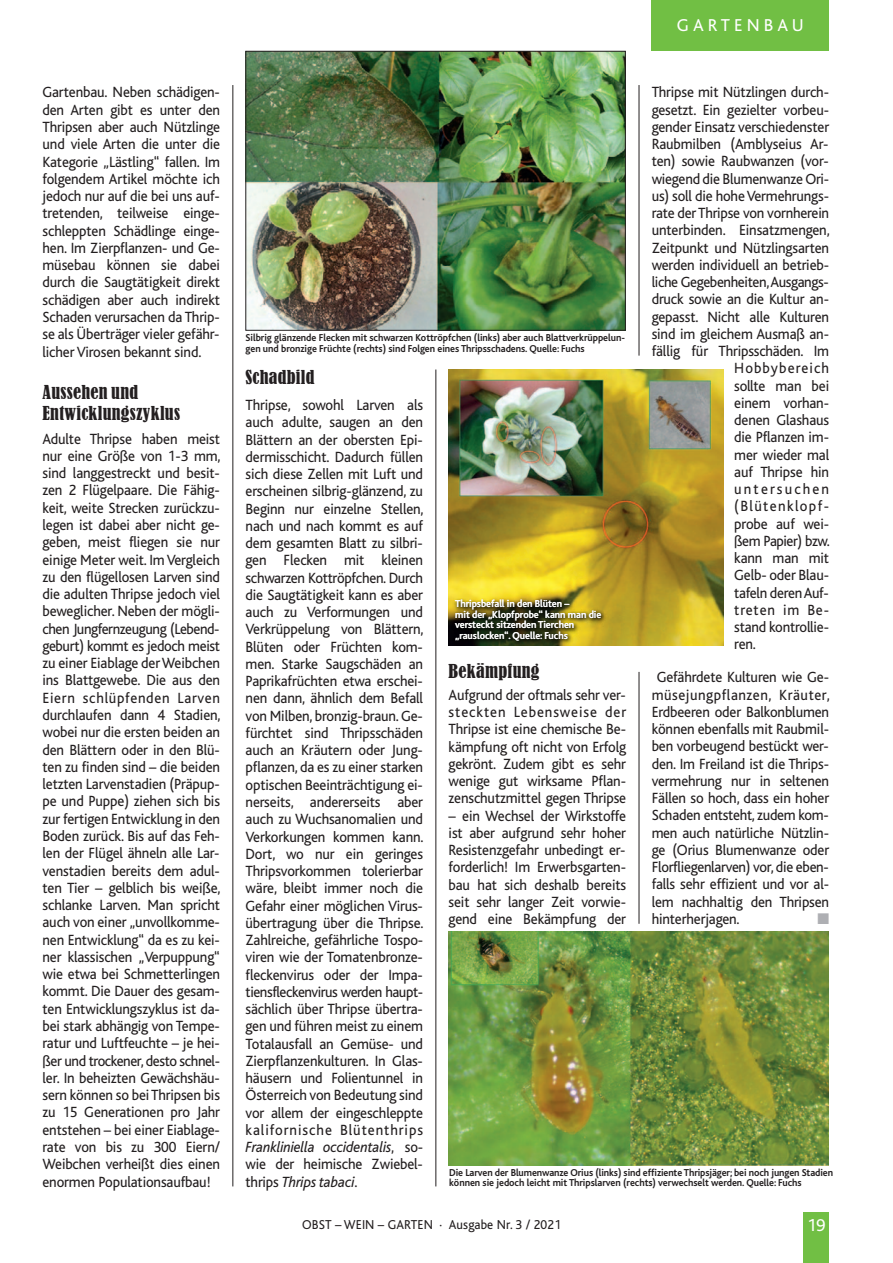
<style>
.page{position:relative;width:893px;height:1263px;background:#fff}
.page>*{position:absolute;margin:0;border:0;box-sizing:border-box;transform-origin:0 0}
.t1{font:condensed 18px/21px "Bernard";letter-spacing:.015em;color:#231f20}
.t2{font:18px "Bliss";letter-spacing:.225em;color:#fff}
.t3{font:15.45px/17.2px "Bliss";letter-spacing:-.01em;color:#231f20;text-align:justify;scale:.95 1}
.t4{font:15.45px "Bliss";letter-spacing:.075em;color:#231f20;scale:.95 1}
.t5{font:15.45px "Zapf Dingbats ITC";color:#aeafb3}
.t6{font:13.5px "Bliss";letter-spacing:.01em;color:#231f20;scale:.95 1}
.t7{font:700 10.5px/10.5px "Bliss";letter-spacing:-.005em;color:#231f20;scale:.95 1}
.t8{font:700 10.5px/10.5px "Bliss";letter-spacing:-.005em;color:#fff;scale:.95 1}
.s1{font-style:italic}
</style>
<div class="page">
<img style="left:449px;top:931px;width:380px;height:234px">
<div style="left:652px;top:0;width:177px;height:51px;background:#71bf44"></div>
<div style="left:804px;top:1212px;width:25px;height:51px;background:#71bf44"></div>
<img style="left:248px;top:53px;width:376px;height:275px">
<div style="left:246px;top:51px;width:380px;height:279px;border:1px solid #231f20"></div>
<img style="left:449px;top:369px;width:275px;height:223px">
<img style="left:448px;top:592px;width:276px;height:54px">
<hr style="left:639px;top:672px;width:1px;height:252px;background:#231f20">
<hr style="left:435px;top:369px;width:1px;height:817px;background:#231f20">
<hr style="left:232px;top:85px;width:1px;height:1101px;background:#231f20">
<hr style="left:639px;top:85px;width:1px;height:271px;background:#231f20">
<p class="t3" style="left:43px;top:85px;width:188px">Gartenbau. Neben schädigen&shy;den Arten gibt es unter den Thripsen aber auch Nützlinge und viele Arten die unter die</p>
<p class="t3" style="left:43px;top:154px;width:188px">Kategorie „Lästling“ fallen. Im folgendem Artikel möchte ich jedoch nur auf die bei uns auf&shy;tretenden, teilweise einge&shy;schleppten Schädlinge einge&shy;hen. Im Zierpflanzen- und Ge&shy;müsebau können sie dabei durch die Saugtätigkeit direkt schädigen aber auch indirekt</p>
<p class="t3" style="left:43px;top:310px;width:188px">Schaden verursachen da Thrip-</p>
<p class="t3" style="left:43px;top:327px;width:188px">se als Überträger vieler gefähr&shy;licher Virosen bekannt sind.</p>
<p class="t1" style="left:43px;top:382px;width:139px">Aussehen und<br>Entwicklungszyklus</p>
<p class="t3" style="left:43px;top:431px;width:189px">Adulte Thripse haben meist nur eine Größe von 1-3 mm, sind langgestreckt und besit&shy;zen 2 Flügelpaare. Die Fähig&shy;keit, weite Strecken zurückzu-</p>
<p class="t3" style="left:43px;top:518px;width:188px">legen ist dabei aber nicht ge&shy;geben, meist fliegen sie nur einige Meter weit. Im Vergleich</p>
<p class="t3" style="left:43px;top:569px;width:188px">zu den flügellosen Larven sind</p>
<p class="t3" style="left:43px;top:587px;width:189px">die adulten Thripse jedoch viel beweglicher. Neben der mögli&shy;chen Jungfernzeugung (Lebend&shy;geburt) kommt es jedoch meist zu einer Eiablage der Weibchen ins Blattgewebe. Die aus den Eiern schlüpfenden Larven durchlaufen dann 4 Stadien, wobei nur die ersten beiden an den Blättern oder in den Blü-</p>
<p class="t3" style="left:43px;top:759px;width:188px">ten zu finden sind – die beiden letzten Larvenstadien (Präpup&shy;pe und Puppe) ziehen sich bis</p>
<p class="t3" style="left:43px;top:811px;width:189px">zur fertigen Entwicklung in den Boden zurück. Bis auf das Feh&shy;len der Flügel ähneln alle Lar&shy;venstadien bereits dem adul&shy;ten Tier – gelblich bis weiße, schlanke Larven. Man spricht auch von einer „unvollkomme&shy;nen Entwicklung“ da es zu kei&shy;ner klassischen „Verpuppung“ wie etwa bei Schmetterlingen kommt. Die Dauer des gesam&shy;ten Entwicklungszyklus ist da&shy;bei stark abhängig von Tempe&shy;ratur und Luftfeuchte – je hei&shy;ßer und trockener, desto schnel&shy;ler. In beheizten Gewächshäu-</p>
<p class="t3" style="left:43px;top:1088px;width:188px">sern können so bei Thripsen bis</p>
<p class="t3" style="left:43px;top:1105px;width:188px">zu 15 Generationen pro Jahr entstehen – bei einer Eiablage&shy;rate von bis zu 300 Eiern/</p>
<p class="t3" style="left:43px;top:1157px;width:188px">Weibchen verheißt dies einen enormen Populationsaufbau!</p>
<p class="t2" style="left:677px;top:19px;width:129px">GARTENBAU</p>
<p class="t3" style="left:652px;top:85px;width:188px">Thripse mit Nützlingen durch&shy;gesetzt. Ein gezielter vorbeu&shy;gender Einsatz verschiedenster Raubmilben (Amblyseius Ar&shy;ten) sowie Raubwanzen (vor&shy;wiegend die Blumenwanze Ori&shy;us) soll die hohe Vermehrungs&shy;rate der Thripse von vornherein</p>
<p class="t3" style="left:652px;top:223px;width:189px">unterbinden. Einsatzmengen,</p>
<p class="t3" style="left:652px;top:240px;width:188px">Zeitpunkt und Nützlingsarten werden individuell an betrieb&shy;liche Gegebenheiten, Ausgangs&shy;druck sowie an die Kultur an&shy;gepasst. Nicht alle Kulturen sind im gleichem Ausmaß an-</p>
<p class="t3" style="left:652px;top:344px;width:188px">fällig für Thripsschäden. Im</p>
<p class="t4" style="left:734px;top:362px;width:101px">Hobbybereich</p>
<p class="t3" style="left:734px;top:378px;width:101px">sollte man bei</p>
<p class="t3" style="left:734px;top:396px;width:101px">einem vorhan-</p>
<p class="t3" style="left:734px;top:413px;width:101px">denen Glashaus</p>
<p class="t3" style="left:734px;top:430px;width:101px">die Pflanzen im-</p>
<p class="t3" style="left:734px;top:447px;width:102px">mer wieder mal auf Thripse hin untersuchen (Blütenklopf&shy;probe auf wei&shy;ßem Papier) bzw. kann man mit Gelb- oder Blau&shy;tafeln deren Auf&shy;treten im Be&shy;stand kontrollie&shy;ren.</p>
<p class="t3" style="left:652px;top:670px;width:189px;text-indent:5px">Gefährdete Kulturen wie Ge&shy;müsejungpflanzen, Kräuter, Erd beeren oder Balkonblumen können ebenfalls mit Raubmil&shy;ben vorbeugend bestückt wer&shy;den. Im Freiland ist die Thrips&shy;vermehrung nur in seltenen Fällen so hoch, dass ein hoher Schaden entsteht, zudem kom&shy;men auch natürliche Nützlin&shy;ge (Orius Blumenwanze oder Florfliegenlarven) vor, die eben&shy;falls sehr effizient und vor al&shy;lem nachhaltig den Thripsen hinterherjagen.</p>
<p class="t7" style="left:246px;top:334px;width:401px">Silbrig glänzende Flecken mit schwarzen Kottröpfchen (links) aber auch Blattverkrüppelun&shy;gen und bronzige Früchte (rechts) sind Folgen eines Thripsschadens. Quelle: Fuchs</p>
<p class="t1" style="left:246px;top:367px;width:71px">Schadbild</p>
<p class="t3" style="left:246px;top:398px;width:189px">Thripse, sowohl Larven als auch adulte, saugen an den Blättern an der obersten Epi&shy;dermisschicht. Dadurch füllen sich diese Zellen mit Luft und erscheinen silbrig-glänzend, zu Beginn nur einzelne Stellen, nach und nach kommt es auf dem gesamten Blatt zu silbri&shy;gen Flecken mit kleinen schwarzen Kottröpfchen. Durch</p>
<p class="t3" style="left:246px;top:588px;width:188px">die Saugtätigkeit kann es aber</p>
<p class="t3" style="left:246px;top:605px;width:189px">auch zu Verformungen und Verkrüppelung von Blättern, Blüten oder Früchten kom&shy;men. Starke Saugschäden an Paprikafrüchten etwa erschei&shy;nen dann, ähnlich dem Befall von Milben, bronzig-braun. Ge&shy;fürchtet sind Thripsschäden auch an Kräutern oder Jung&shy;pflanzen, da es zu einer starken optischen Beeinträchtigung ei&shy;nerseits, andererseits aber auch zu Wuchsanomalien und</p>
<p class="t3" style="left:246px;top:829px;width:189px">Verkorkungen kommen kann.</p>
<p class="t3" style="left:246px;top:846px;width:188px">Dort, wo nur ein geringes</p>
<p class="t3" style="left:246px;top:864px;width:188px">Thripsvorkommen tolerierbar</p>
<p class="t3" style="left:246px;top:881px;width:188px">wäre, bleibt immer noch die<br>Gefahr einer möglichen Virus-</p>
<p class="t3" style="left:246px;top:915px;width:189px">übertragung über die Thripse.</p>
<p class="t3" style="left:246px;top:933px;width:189px">Zahlreiche, gefährliche Tospo&shy;viren wie der Tomatenbronze - fleckenvirus oder der Impa&shy;tiensfleckenvirus werden haupt&shy;sächlich über Thripse übertra&shy;gen und führen meist zu einem</p>
<p class="t3" style="left:246px;top:1036px;width:188px">Totalausfall an Gemüse- und</p>
<p class="t3" style="left:246px;top:1053px;width:188px">Zierpflanzenkulturen. In Glas&shy;häusern und Folientunnel in Österreich von Bedeutung sind vor allem der eingeschleppte kalifornische Blütenthrips <span class="s1">Frankliniella occidentalis</span>, so&shy;wie der heimische Zwiebel&shy;thrips <span class="s1">Thrips tabaci</span>.</p>
<p class="t8" style="left:455px;top:599px;width:155px">Thripsbefall in den Blüten –<br>mit der „Klopfprobe“ kann man die versteckt sitzenden Tierchen „rauslocken“. Quelle: Fuchs</p>
<p class="t1" style="left:449px;top:660px;width:92px">Bekämpfung</p>
<p class="t3" style="left:449px;top:688px;width:188px">Aufgrund der oftmals sehr ver&shy;steckten Lebensweise der Thripse ist eine chemische Be&shy;kämpfung oft nicht von Erfolg gekrönt. Zudem gibt es sehr wenige gut wirksame Pflan&shy;zenschutzmittel gegen Thripse</p>
<p class="t3" style="left:449px;top:808px;width:188px">– ein Wechsel der Wirkstoffe ist aber aufgrund sehr hoher Resistenzgefahr unbedingt er&shy;forderlich! Im Erwerbsgarten&shy;bau hat sich deshalb bereits seit sehr langer Zeit vorwie&shy;gend eine Bekämpfung der</p>
<p class="t5" style="left:817px;top:911px;width:13px">■</p>
<p class="t7" style="left:449px;top:1168px;width:406px">Die Larven der Blumenwanze Orius (links) sind effiziente Thripsjäger; bei noch jungen Stadien</p>
<p class="t7" style="left:449px;top:1178px;width:372px">können sie jedoch leicht mit Thripslarven (rechts) verwechselt werden. Quelle: Fuchs</p>
<p class="t6" style="left:302px;top:1219px;width:274px">OBST – WEIN – GARTEN · Ausgabe Nr. 3 / 2021</p>
<p class="t2" style="left:807px;top:1218px;width:20px">19</p>
</div>
